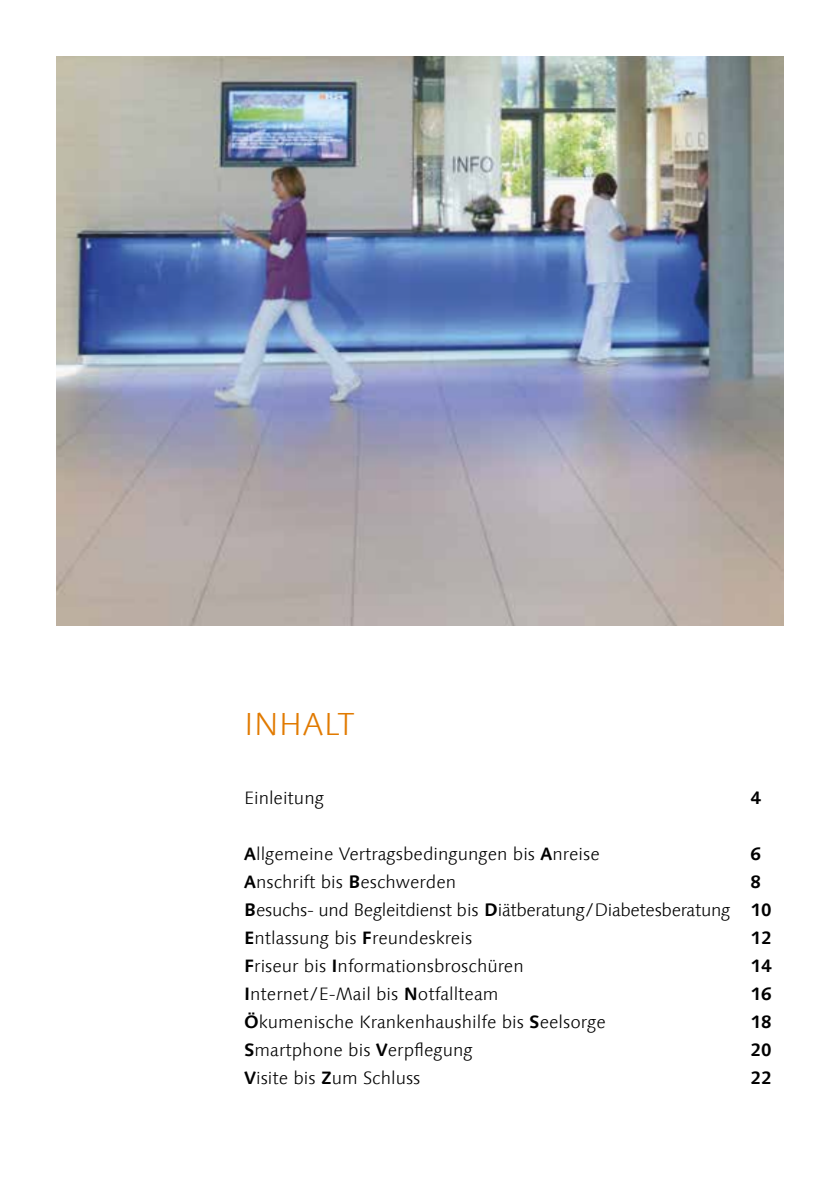
<style>
.page{position:relative;width:840px;height:1191px;background:#fff}
.page>*{position:absolute;margin:0;border:0;box-sizing:border-box;transform-origin:0 0}
.t1{font:300 32px "Linotype Syntax Com";color:#e17a00}
.t2{font:300 18px "Linotype Syntax Com";color:#000}
.t3{font:300 18px/28px "Linotype Syntax Com";letter-spacing:-.02em;color:#000}
.t4{font:700 18px "Linotype Syntax Com";color:#000}
.s1{font-weight:700}
</style>
<div class="page">
<img style="left:57px;top:57px;width:725px;height:568px">
<h1 class="t1" style="left:244px;top:705px;width:112px">INHALT</h1>
<p class="t2" style="left:244px;top:787px;width:81px">Einleitung</p>
<p class="t4" style="left:750px;top:786px;width:12px">4</p>
<p class="t2" style="left:244px;top:843px;width:357px"><span class="s1">A</span>llgemeine Vertragsbedingungen bis <span class="s1">A</span>nreise</p>
<p class="t4" style="left:750px;top:842px;width:12px">6</p>
<p class="t2" style="left:244px;top:871px;width:213px"><span class="s1">A</span>nschrift bis <span class="s1">B</span>eschwerden</p>
<p class="t3" style="left:244px;top:868px;width:528px;text-indent:506px"><span class="s1">8<br>B</span>esuchs- und Begleitdienst bis <span class="s1">D</span>iätberatung/Diabetesberatung <span class="s1">10<br>E</span>ntlassung bis <span class="s1">F</span>reundeskreis</p>
<p class="t4" style="left:750px;top:926px;width:22px">12</p>
<p class="t2" style="left:244px;top:955px;width:281px"><span class="s1">F</span>riseur bis <span class="s1">I</span>nformationsbroschüren</p>
<p class="t4" style="left:750px;top:954px;width:22px">14</p>
<p class="t2" style="left:244px;top:983px;width:256px"><span class="s1">I</span>nternet/E-Mail bis <span class="s1">N</span>otfallteam</p>
<p class="t4" style="left:750px;top:982px;width:22px">16</p>
<p class="t2" style="left:244px;top:1011px;width:363px"><span class="s1">Ö</span>kumenische Krankenhaushilfe bis <span class="s1">S</span>eelsorge</p>
<p class="t4" style="left:750px;top:1010px;width:22px">18</p>
<p class="t2" style="left:244px;top:1039px;width:230px"><span class="s1">S</span>martphone bis <span class="s1">V</span>erpflegung</p>
<p class="t4" style="left:750px;top:1038px;width:22px">20</p>
<p class="t2" style="left:244px;top:1067px;width:178px"><span class="s1">V</span>isite bis <span class="s1">Z</span>um Schluss</p>
<p class="t4" style="left:750px;top:1066px;width:22px">22</p>
</div>
